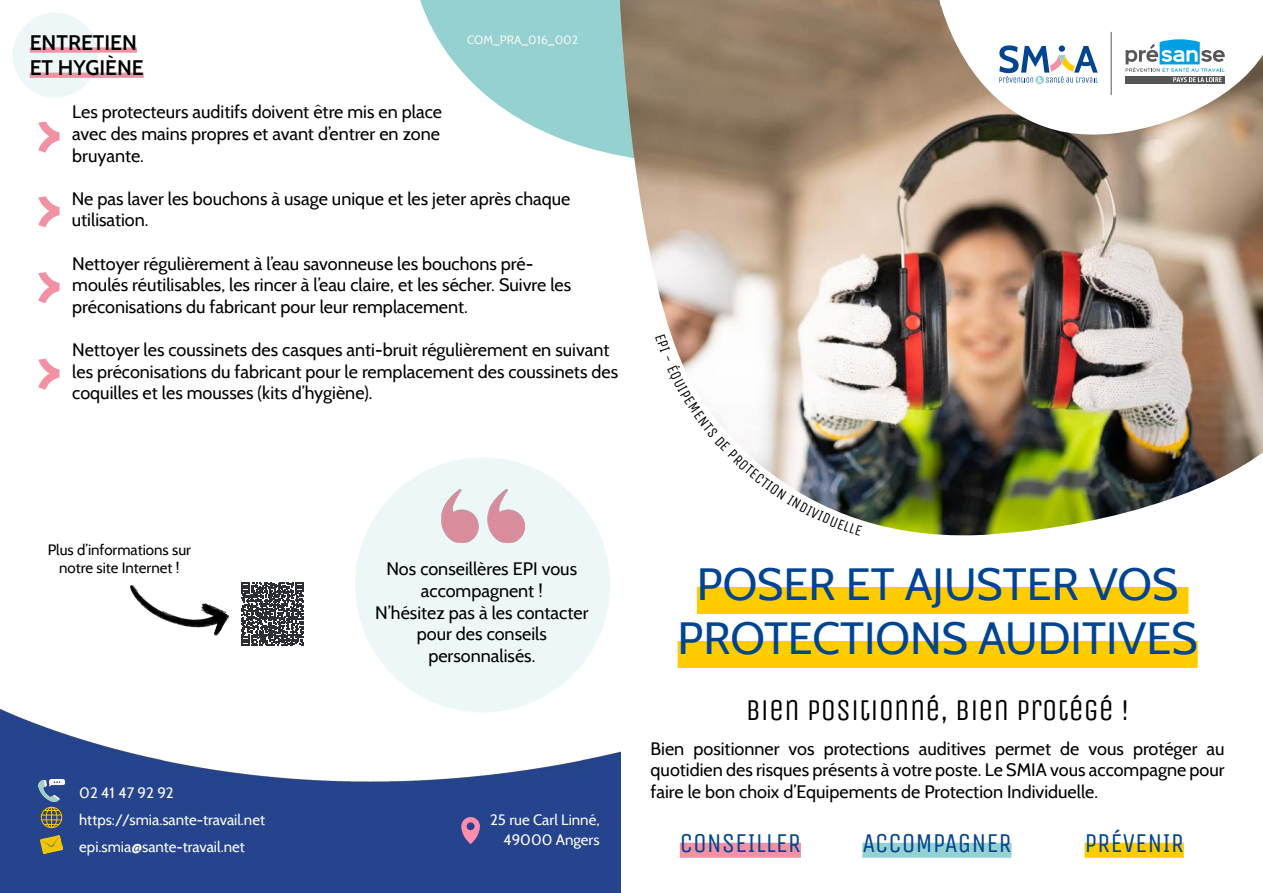
<style>
.page{position:relative;width:1263px;height:893px;background:#fff}
.page>*{position:absolute;margin:0;border:0;box-sizing:border-box;transform-origin:0 0}
.t1{font:45px/54px "Cabin";color:#014491;text-align:center}
.t2{font:30px "Unica One";color:#000}
.t3{font:27px "Unica One";color:#014491}
.t4{font:600 21px/25.2px "Cabin";color:#000}
.t5{font:18px/21.6px "Cabin";color:#000}
.t6{font:15px/27px "Cabin";color:#fff}
.t7{font:15px/18px "Cabin";color:#000;text-align:center}
.t8{font:12px "Cabin";color:#f7f6f5}
</style>
<div class="page">
<div style="left:13px;top:13px;width:85px;height:85px;background:#eef7f7;border-radius:50%"></div>
<div style="left:30px;top:47px;width:107px;height:6px;background:#f191a3"></div>
<div style="left:30px;top:73px;width:114px;height:5px;background:#f191a3"></div>
<svg style="left:420px;top:0;width:200px;height:156px;fill:#94d1d0"></svg>
<img style="left:620px;top:0;width:643px;height:536px">
<div style="left:697px;top:587px;width:491px;height:27px;background:#fc0"></div>
<div style="left:678px;top:641px;width:520px;height:27px;background:#fc0"></div>
<svg style="left:38px;top:122px;width:22px;height:31px"></svg>
<svg style="left:38px;top:196px;width:22px;height:31px"></svg>
<svg style="left:38px;top:272px;width:22px;height:31px"></svg>
<svg style="left:38px;top:359px;width:22px;height:31px"></svg>
<div style="left:680px;top:843px;width:121px;height:15px;background:#f191a3"></div>
<div style="left:862px;top:843px;width:149px;height:15px;background:#94d1d0"></div>
<div style="left:1084px;top:843px;width:100px;height:15px;background:#fc0"></div>
<div style="left:355px;top:457px;width:255px;height:255px;background:#eef7f7;border-radius:50%"></div>
<img style="left:441px;top:490px;width:83px;height:53px">
<img style="left:131px;top:585px;width:98px;height:50px">
<svg style="left:241px;top:582px;width:63px;height:63px"></svg>
<img style="left:0;top:680px;width:621px;height:213px">
<img style="left:38px;top:780px;width:27px;height:21px">
<svg style="left:41px;top:807px;width:21px;height:21px"></svg>
<svg style="left:461px;top:817px;width:19px;height:27px"></svg>
<svg style="left:907px;top:0;width:32px;height:6px"></svg>
<svg style="left:939px;top:0;width:324px;height:149px"></svg>
<svg style="left:999px;top:45px;width:99px;height:38px"></svg>
<div style="left:1125px;top:76px;width:100px;height:8px;background:#575756"></div>
<svg style="left:1125px;top:39px;width:100px;height:43px"></svg>
<hr style="left:1111px;top:32px;width:1px;height:63px;background:#585854">
<img style="left:41px;top:836px;width:21px;height:18px">
<svg style="left:655px;top:334px;width:207px;height:202px"></svg>
<p class="t4" style="left:30px;top:30px;width:115px">ENTRETIEN<br>ET HYGIÈNE</p>
<p class="t5" style="left:72px;top:101px;width:371px;text-align:justify">Les protecteurs auditifs doivent être mis en place avec des mains propres et avant d’entrer en zone bruyante.</p>
<p class="t5" style="left:72px;top:188px;width:500px">Ne pas laver les bouchons à usage unique et les jeter après chaque utilisation.</p>
<p class="t5" style="left:72px;top:252px;width:500px">Nettoyer régulièrement à l’eau savonneuse les bouchons pré&shy;moulés réutilisables, les rincer à l’eau claire, et les sécher. Suivre les préconisations du fabricant pour leur remplacement.</p>
<p class="t5" style="left:72px;top:339px;width:547px">Nettoyer les coussinets des casques anti-bruit régulièrement en suivant les préconisations du fabricant pour le remplacement des coussinets des coquilles et les mousses (kits d’hygiène).</p>
<p class="t8" style="left:467px;top:32px;width:113px">COM_PRA_016_002</p>
<p class="t7" style="left:48px;top:541px;width:145px">Plus d’informations sur notre site Internet !</p>
<p class="t6" style="left:79px;top:779px;width:187px">02 41 47 92 92 https://smia.sante-travail.net</p>
<p class="t6" style="left:79px;top:833px;width:167px">epi.smia@sante-travail.net</p>
<p class="t5" style="left:375px;top:558px;width:215px;text-align:center">Nos conseillères EPI vous accompagnent !<br>N’hésitez pas à les contacter pour des conseils personnalisés.</p>
<p class="t6" style="left:490px;top:810px;width:111px;line-height:19.5px;text-align:right">25 rue Carl Linné,<br>49000 Angers</p>
<h1 class="t1" style="left:678px;top:557px;width:522px">POSER ET AJUSTER VOS<br>PROTECTIONS AUDITIVES</h1>
<h2 class="t2" style="left:746px;top:689px;width:385px">BIEN POSITIONNÉ, BIEN PROTÉGÉ !</h2>
<p class="t5" style="left:651px;top:737px;width:576px;text-align:justify">Bien positionner vos protections auditives permet de vous protéger au quotidien des risques présents à votre poste. Le SMIA vous accompagne pour faire le bon choix d’Equipements de Protection Individuelle.</p>
<h3 class="t3" style="left:680px;top:824px;width:123px">CONSEILLER</h3>
<h3 class="t3" style="left:862px;top:824px;width:151px">ACCOMPAGNER</h3>
<h3 class="t3" style="left:1084px;top:824px;width:101px">PRÉVENIR</h3>
</div>
